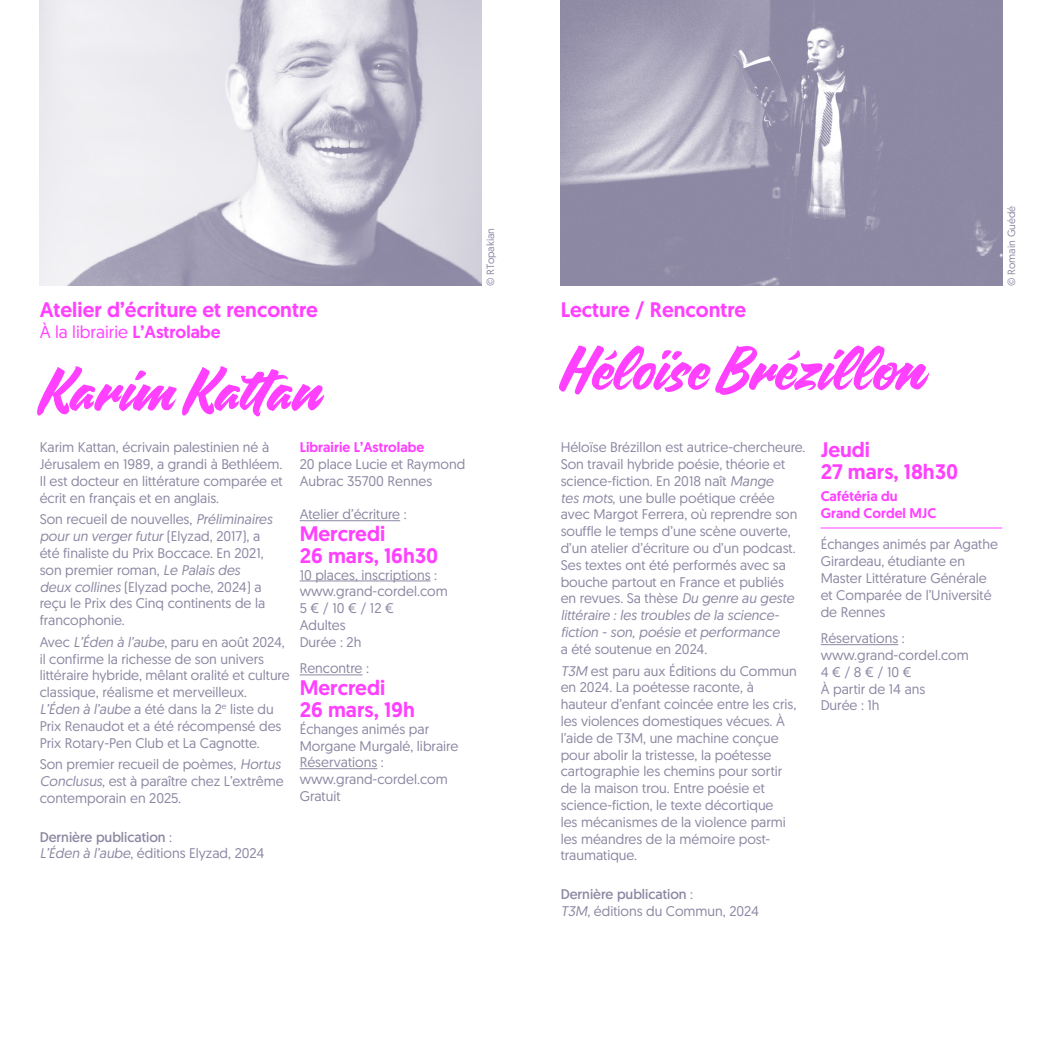
<style>
.page{position:relative;width:1042px;height:1042px;background:#fff}
.page>*{position:absolute;margin:0;border:0;box-sizing:border-box;transform-origin:0 0}
.t1{font:59.5px "Quotes Script";color:#ff40ff}
.t2{font:500 21px/21.7px "Geomanist";color:#ff40ff}
.t3{font:17.5px "Geomanist";color:#ff40ff}
.t4{font:14px/16.8px "Geomanist";color:#8c88a3}
.t5{font:500 14px/16.8px "Geomanist";color:#ff40ff}
.t6{font:14px "Geomanist";color:#8c88a3}
.t7{font:10.5px "Geomanist";color:#8c88a3}
.s1{font-weight:500}
.s2{font-style:italic}
.s3{font-style:inherit}
</style>
<div class="page">
<img style="left:40px;top:0;width:441px;height:286px">
<hr style="left:300px;top:520px;width:100px;height:1px;background:#8c88a3">
<hr style="left:300px;top:580px;width:130px;height:1px;background:#8c88a3">
<hr style="left:300px;top:674px;width:62px;height:1px;background:#8c88a3">
<hr style="left:300px;top:768px;width:77px;height:1px;background:#8c88a3">
<img style="left:561px;top:0;width:441px;height:286px">
<hr style="left:820px;top:527px;width:182px;height:1px;background:#ff40ff">
<hr style="left:820px;top:644px;width:78px;height:1px;background:#8c88a3">
<p class="t2" style="left:40px;top:299px;width:280px">Atelier d’écriture et rencontre</p>
<p class="t3" style="left:40px;top:321px;width:182px">À la librairie <span class="s1">L’Astrolabe</span></p>
<p class="t1" style="left:40px;top:341px;width:285px">Karim Kattan</p>
<p class="t4" style="left:40px;top:438px;width:245px">Karim Kattan, écrivain palestinien né à Jérusalem en 1989, a grandi à Bethléem.<br>Il est docteur en littérature comparée et écrit en français et en anglais.</p>
<p class="t4" style="left:40px;top:510px;width:234px">Son recueil de nouvelles, <span class="s2">Préliminaires pour un verger futur</span> (Elyzad, 2017), a été finaliste du Prix Boccace. En 2021, son premier roman, <span class="s2">Le Palais des deux collines</span> (Elyzad poche, 2024) a reçu le Prix des Cinq continents de la francophonie.</p>
<p class="t4" style="left:40px;top:633px;width:252px">Avec <span class="s2">L’Éden à l’aube</span>, paru en août 2024, il confirme la richesse de son univers littéraire hybride, mêlant oralité et culture classique, réalisme et merveilleux.<br><span class="s2">L’Éden à l’aube</span> a été dans la 2<sup>e</sup> liste du Prix Renaudot et a été récompensé des Prix Rotary-Pen Club et La Cagnotte.</p>
<p class="t4" style="left:40px;top:756px;width:246px">Son premier recueil de poèmes, <span class="s2">Hortus<br>Conclusus</span>, est à paraître chez L’extrême contemporain en 2025.</p>
<p class="t6" style="left:40px;top:827px;width:134px">Dernière publication <span class="s3">:</span></p>
<p class="t4" style="left:40px;top:845px;width:226px"><span class="s2">L’Éden à l’aube</span>, éditions Elyzad, 2024</p>
<p class="t5" style="left:300px;top:439px;width:126px">Librairie L’Astrolabe</p>
<p class="t4" style="left:300px;top:455px;width:167px">20 place Lucie et Raymond<br>Aubrac 35700 Rennes</p>
<p class="t4" style="left:300px;top:505px;width:108px">Atelier d’écriture :</p>
<p class="t2" style="left:300px;top:522px;width:140px">Mercredi<br>26 mars, 16h30</p>
<p class="t4" style="left:300px;top:566px;width:139px">10 places, inscriptions :</p>
<p class="t4" style="left:300px;top:582px;width:150px">www.grand-cordel.com</p>
<p class="t4" style="left:300px;top:599px;width:96px">5 € / 10 € / 12 €</p>
<p class="t4" style="left:300px;top:616px;width:47px">Adultes</p>
<p class="t4" style="left:300px;top:633px;width:63px">Durée : 2h</p>
<p class="t4" style="left:300px;top:660px;width:71px">Rencontre :</p>
<p class="t2" style="left:300px;top:677px;width:117px">Mercredi<br>26 mars, 19h</p>
<p class="t4" style="left:300px;top:720px;width:160px">Échanges animés par<br>Morgane Murgalé, libraire</p>
<p class="t4" style="left:300px;top:753px;width:86px">Réservations :</p>
<p class="t4" style="left:300px;top:770px;width:150px">www.grand-cordel.com</p>
<p class="t4" style="left:300px;top:787px;width:42px">Gratuit</p>
<p class="t7" style="left:484px;top:286px;width:60px;rotate:-90deg">© RTopakian</p>
<p class="t2" style="left:561px;top:299px;width:187px">Lecture / Rencontre</p>
<p class="t1" style="left:561px;top:320px;width:371px">Héloïse Brézillon</p>
<p class="t7" style="left:1004px;top:286px;width:82px;rotate:-90deg">© Romain Guédé</p>
<p class="t4" style="left:561px;top:438px;width:246px">Héloïse Brézillon est autrice-chercheure.<br>Son travail hybride poésie, théorie et science-fiction. En 2018 naît <span class="s2">Mange<br>tes mots</span>, une bulle poétique créée avec Margot Ferrera, où reprendre son souffle le temps d’une scène ouverte, d’un atelier d’écriture ou d’un podcast.<br>Ses textes ont été performés avec sa bouche partout en France et publiés<br>en revues. Sa thèse <span class="s2">Du genre au geste littéraire : les troubles de la science&shy;fiction - son, poésie et performance<br></span>a été soutenue en 2024.</p>
<p class="t4" style="left:561px;top:662px;width:238px"><span class="s2">T3M</span> est paru aux Éditions du Commun en 2024. La poétesse raconte, à hauteur d’enfant coincée entre les cris, les violences domestiques vécues. À l’aide de T3M, une machine conçue pour abolir la tristesse, la poétesse cartographie les chemins pour sortir de la maison trou. Entre poésie et science-fiction, le texte décortique<br>les mécanismes de la violence parmi les méandres de la mémoire post&shy;traumatique.</p>
<p class="t6" style="left:561px;top:885px;width:134px">Dernière publication <span class="s3">:</span></p>
<p class="t4" style="left:561px;top:902px;width:200px"><span class="s2">T3M</span>, éditions du Commun, 2024</p>
<p class="t2" style="left:820px;top:439px;width:139px">Jeudi<br>27 mars, 18h30</p>
<p class="t5" style="left:820px;top:487px;width:117px">Cafétéria du<br>Grand Cordel MJC</p>
<p class="t4" style="left:820px;top:535px;width:179px">Échanges animés par Agathe<br>Girardeau, étudiante en<br>Master Littérature Générale et Comparée de l’Université de Rennes</p>
<p class="t4" style="left:820px;top:629px;width:86px">Réservations :</p>
<p class="t4" style="left:820px;top:646px;width:150px">www.grand-cordel.com</p>
<p class="t4" style="left:820px;top:663px;width:92px">4 € / 8 € / 10 €</p>
<p class="t4" style="left:820px;top:680px;width:106px">À partir de 14 ans</p>
<p class="t4" style="left:820px;top:697px;width:60px">Durée : 1h</p>
</div>
